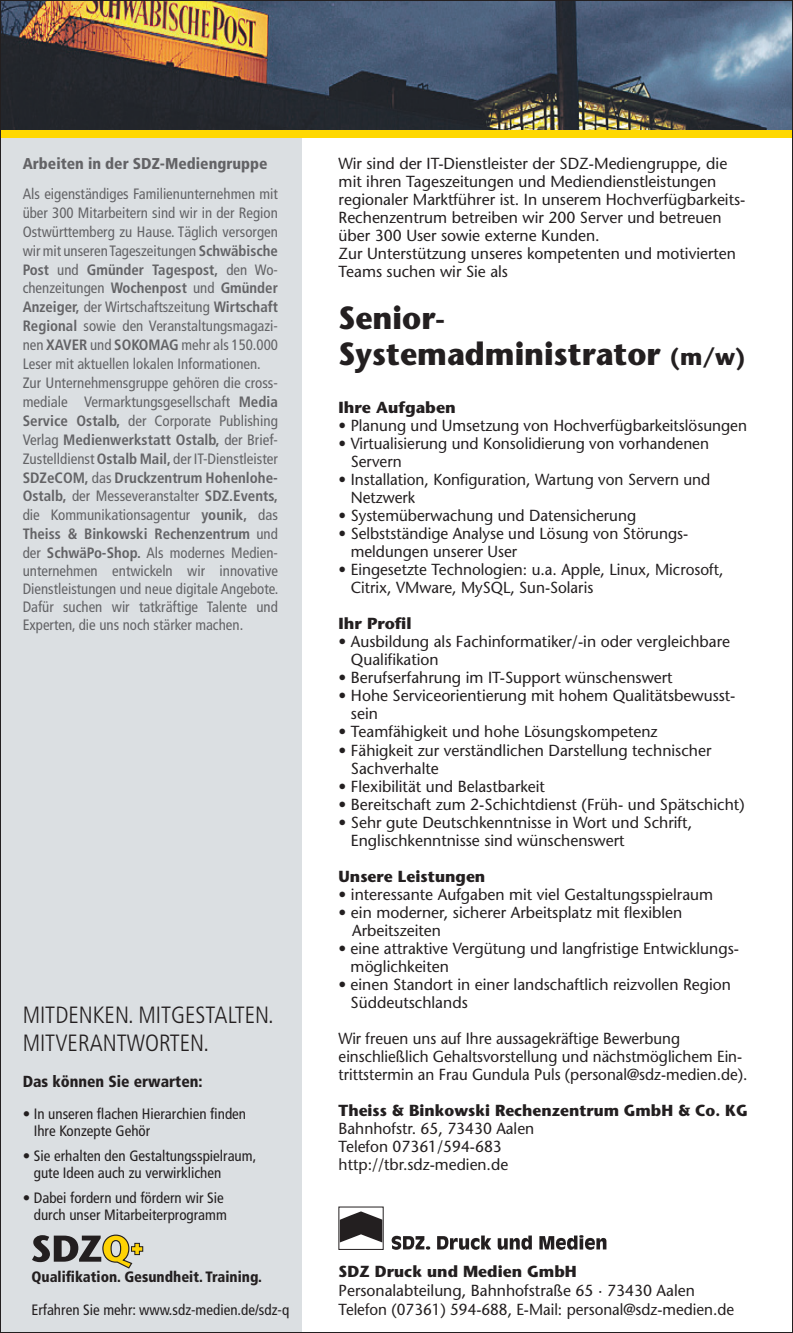
<style>
.page{position:relative;width:793px;height:1333px;background:#fff}
.page>*{position:absolute;margin:0;border:0;box-sizing:border-box;transform-origin:0 0}
.t1{font:700 32px/36px "Stone Sans";color:#231f20;scale:.94 1}
.t2{font:300 condensed 23.6px/28px "Frutiger LT";color:#231f20}
.t3{font:16px/18px "Stone Sans";color:#231f20}
.t4{font:16px/18px "Stone Sans";color:#231f20;scale:.96 1}
.t5{font:16px/18px "Stone Sans";color:#231f20;scale:.95 1}
.t6{font:700 16px "Stone Sans";color:#231f20}
.t7{font:900 condensed 16px "Frutiger LT";color:#231f20}
.t8{font:900 condensed 15.6px "Frutiger LT";color:#636366}
.t9{font:condensed 15px/18.8px "Frutiger LT";color:#636366}
.t10{font:condensed 15px/17px "Frutiger LT";color:#231f20}
.t11{font:900 condensed 15px "Frutiger LT";color:#231f20}
.s1{font-weight:700}
.s2{font-size:24px}
</style>
<div class="page">
<div style="left:0;top:134px;width:301px;height:1198px;background:#dbdfe2"></div>
<img style="left:2px;top:2px;width:789px;height:128px">
<div style="left:0;top:130px;width:793px;height:7px;background:#ffd801"></div>
<svg style="left:32px;top:1234px;width:112px;height:35px"></svg>
<svg style="left:340px;top:1211px;width:42px;height:31px"></svg>
<svg style="left:391px;top:1235px;width:39px;height:14px"></svg>
<svg style="left:437px;top:1235px;width:54px;height:14px"></svg>
<svg style="left:497px;top:1235px;width:35px;height:14px"></svg>
<svg style="left:539px;top:1235px;width:67px;height:14px"></svg>
<p class="t8" style="left:23px;top:154px;width:246px">Arbeiten in der SDZ-Mediengruppe</p>
<p class="t9" style="left:23px;top:184px;width:257px">Als eigenständiges Familienunternehmen mit über 300 Mitarbeitern sind wir in der Region Ostwürttemberg zu Hause. Täglich versorgen wir mit unseren Tageszeitungen <span class="s1">Schwäbische Post</span> und <span class="s1">Gmünder Tagespost,</span> den Wo&shy;chenzeitungen <span class="s1">Wochenpost</span> und <span class="s1">Gmünder Anzeiger,</span> der Wirtschaftszeitung <span class="s1">Wirtschaft Regional</span> sowie den Veranstaltungsmagazi&shy;nen <span class="s1">XAVER</span> und <span class="s1">SOKOMAG</span> mehr als 150.000<br>Leser mit aktuellen lokalen Informationen.<br>Zur Unternehmensgruppe gehören die cross&shy;mediale Vermarktungsgesellschaft <span class="s1">Media Service Ostalb,</span> der Corporate Publishing Verlag <span class="s1">Medienwerkstatt Ostalb,</span> der Brief-Zustelldienst <span class="s1">Ostalb Mail,</span> der IT-Dienstleister <span class="s1">SDZeCOM,</span> das <span class="s1">Druckzentrum Hohenlohe-Ostalb,</span> der Messeveranstalter <span class="s1">SDZ.Events, </span>die Kommunikationsagentur <span class="s1">younik,</span> das <span class="s1">Theiss &amp; Binkowski Rechenzentrum</span> und der <span class="s1">SchwäPo-Shop.</span> Als modernes Medien&shy;unternehmen entwickeln wir innovative Dienstleistungen und neue digitale Angebote.<br>Dafür suchen wir tatkräftige Talente und Experten, die uns noch stärker machen.</p>
<h2 class="t2" style="left:23px;top:1001px;width:253px">MITDENKEN. MITGESTALTEN.<br>MITVERANTWORTEN.</h2>
<p class="t7" style="left:23px;top:1071px;width:181px">Das können Sie erwarten:</p>
<p class="t10" style="left:34px;top:1105px;width:214px;text-indent:-11px">• In unseren flachen Hierarchien finden<br>Ihre Konzepte Gehör</p>
<p class="t10" style="left:34px;top:1147px;width:224px;text-indent:-11px">• Sie erhalten den Gestaltungsspielraum, gute Ideen auch zu verwirklichen</p>
<p class="t10" style="left:23px;top:1189px;width:206px;text-align:right">• Dabei fordern und fördern wir Sie durch unser Mitarbeiterprogramm</p>
<p class="t11" style="left:31px;top:1267px;width:232px">Qualifikation. Gesundheit. Training.</p>
<p class="t10" style="left:31px;top:1300px;width:259px">Erfahren Sie mehr: www.sdz-medien.de/sdz-q</p>
<p class="t3" style="left:338px;top:154px;width:408px">Wir sind der IT-Dienstleister der SDZ-Mediengruppe, die mit ihren Tageszeitungen und Mediendienstleistungen regionaler Marktführer ist. In unserem Hochverfügbarkeits-Rechenzentrum betreiben wir 200 Server und betreuen über 300 User sowie externe Kunden.<br>Zur Unterstützung unseres kompetenten und motivierten Teams suchen wir Sie als</p>
<h1 class="t1" style="left:338px;top:300px;width:434px">Senior-<br>Systemadministrator <span class="s2">(m/w)</span></h1>
<p class="t6" style="left:338px;top:398px;width:119px">Ihre Aufgaben</p>
<p class="t4" style="left:338px;top:417px;width:427px">• Planung und Umsetzung von Hochverfügbarkeitslösungen</p>
<p class="t4" style="left:351px;top:435px;width:375px;text-indent:-12px">• Virtualisierung und Konsolidierung von vorhandenen<br>Servern</p>
<p class="t4" style="left:351px;top:471px;width:376px;text-indent:-12px">• Installation, Konfiguration, Wartung von Servern und<br>Netzwerk</p>
<p class="t4" style="left:338px;top:507px;width:311px">• Systemüberwachung und Datensicherung</p>
<p class="t4" style="left:351px;top:525px;width:353px;text-indent:-12px">• Selbstständige Analyse und Lösung von Störungs&shy;meldungen unserer User</p>
<p class="t4" style="left:351px;top:561px;width:390px;text-indent:-12px">• Eingesetzte Technologien: u.a. Apple, Linux, Microsoft,<br>Citrix, VMware, MySQL, Sun-Solaris</p>
<p class="t6" style="left:338px;top:614px;width:74px">Ihr Profil</p>
<p class="t3" style="left:351px;top:633px;width:380px;text-indent:-12px">• Ausbildung als Fachinformatiker/-in oder vergleichbare<br>Qualifikation</p>
<p class="t3" style="left:338px;top:669px;width:335px">• Berufserfahrung im IT-Support wünschenswert</p>
<p class="t3" style="left:351px;top:687px;width:386px;text-indent:-12px">• Hohe Serviceorientierung mit hohem Qualitätsbewusst&shy;sein</p>
<p class="t3" style="left:338px;top:723px;width:320px">• Teamfähigkeit und hohe Lösungskompetenz</p>
<p class="t3" style="left:351px;top:741px;width:362px;text-indent:-12px">• Fähigkeit zur verständlichen Darstellung technischer<br>Sachverhalte</p>
<p class="t3" style="left:338px;top:777px;width:208px">• Flexibilität und Belastbarkeit</p>
<p class="t3" style="left:338px;top:795px;width:407px">• Bereitschaft zum 2-Schichtdienst (Früh- und Spätschicht)</p>
<p class="t3" style="left:351px;top:813px;width:343px;text-indent:-12px">• Sehr gute Deutschkenntnisse in Wort und Schrift,<br>Englischkenntnisse sind wünschenswert</p>
<p class="t6" style="left:338px;top:866px;width:148px">Unsere Leistungen</p>
<p class="t3" style="left:338px;top:885px;width:376px">• interessante Aufgaben mit viel Gestaltungsspielraum</p>
<p class="t3" style="left:352px;top:903px;width:332px;text-indent:-14px">• ein moderner, sicherer Arbeitsplatz mit flexiblen<br>Arbeitszeiten</p>
<p class="t3" style="left:350px;top:939px;width:390px;text-indent:-12px">• eine attraktive Vergütung und langfristige Entwicklungs&shy;möglichkeiten</p>
<p class="t3" style="left:350px;top:975px;width:382px;text-indent:-12px">• einen Standort in einer landschaftlich reizvollen Region<br>Süddeutschlands</p>
<p class="t5" style="left:338px;top:1029px;width:432px">Wir freuen uns auf Ihre aussagekräftige Bewerbung einschließlich Gehaltsvorstellung und nächstmöglichem Ein&shy;trittstermin an Frau Gundula Puls (personal@sdz-medien.de).</p>
<p class="t6" style="left:338px;top:1100px;width:410px">Theiss &amp; Binkowski Rechenzentrum GmbH &amp; Co. KG</p>
<p class="t3" style="left:338px;top:1119px;width:197px">Bahnhofstr. 65, 73430 Aalen<br>Telefon 07361/594-683 http://tbr.sdz-medien.de</p>
<p class="t6" style="left:338px;top:1261px;width:239px">SDZ Druck und Medien GmbH</p>
<p class="t3" style="left:338px;top:1280px;width:397px;line-height:19.2px">Personalabteilung, Bahnhofstraße 65 · 73430 Aalen<br>Telefon (07361) 594-688, E-Mail: personal@sdz-medien.de</p>
</div>
